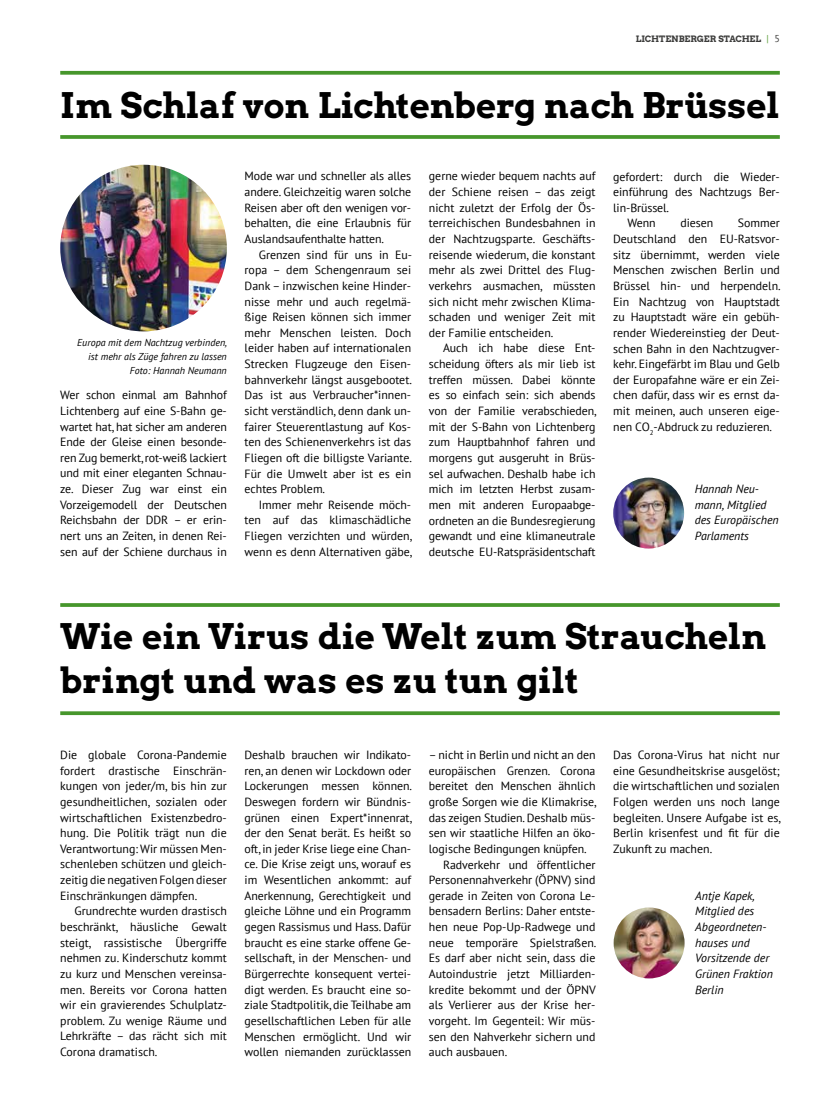
<style>
.page{position:relative;width:833px;height:1117px;background:#fff}
.page>*{position:absolute;margin:0;border:0;box-sizing:border-box;transform-origin:0 0}
.t1{font:35px/43.8px "Arvo Gruen";letter-spacing:-.005em;color:#000}
.t2{font:11.88px/15.6px "PT Sans";letter-spacing:-.005em;color:#000;text-align:justify}
.t3{font:italic 11.88px/15.6px "PT Sans";color:#000}
.t4{font:italic 10px/13.8px "PT Sans";color:#000;text-align:right}
.t5{font:8.75px "Arvo Gruen";color:#3c3c3b}
.s1{font-family:"PT Sans";font-size:10px;color:#5e9e3b}
.s2{font-family:"PT Sans";font-size:10px}
</style>
<div class="page">
<svg style="left:60px;top:71px;width:720px;height:4px;background:#559e3c"></svg>
<svg style="left:60px;top:135px;width:720px;height:4px;background:#509c37"></svg>
<img style="left:613px;top:477px;width:71px;height:71px;border-radius:35px">
<hr style="left:60px;top:603px;width:720px;height:3px;background:#46962b">
<svg style="left:60px;top:711px;width:720px;height:4px;background:#559e3c"></svg>
<img style="left:613px;top:907px;width:71px;height:71px;border-radius:35px">
<img style="left:60px;top:165px;width:167px;height:166px;border-radius:83px">
<p class="t5" style="left:636px;top:33px;width:146px">LICHTENBERGER STACHEL <span class="s1">|</span> <span class="s2">5</span></p>
<h1 class="t1" style="left:60px;top:82px;width:721px">Im Schlaf von Lichtenberg nach Brüssel</h1>
<p class="t4" style="left:77px;top:335px;width:151px">Europa mit dem Nachtzug verbinden, ist mehr als Züge fahren zu lassen<br>Foto: Hannah Neumann</p>
<p class="t2" style="left:60px;top:387px;width:168px">Wer schon einmal am Bahnhof Lichtenberg auf eine S-Bahn ge&shy;wartet hat, hat sicher am anderen Ende der Gleise einen besonde&shy;ren Zug bemerkt, rot-weiß lackiert und mit einer eleganten Schnau&shy;ze. Dieser Zug war einst ein Vorzeigemodell der Deutschen Reichsbahn der DDR – er erin&shy;nert uns an Zeiten, in denen Rei&shy;sen auf der Schiene durchaus in</p>
<p class="t2" style="left:244px;top:168px;width:168px">Mode war und schneller als alles andere. Gleichzeitig waren solche Reisen aber oft den wenigen vor&shy;behalten, die eine Erlaubnis für Auslandsaufenthalte hatten.</p>
<p class="t2" style="left:245px;top:246px;width:169px;text-indent:14px">Grenzen sind für uns in Eu&shy;ropa – dem Schengenraum sei Dank – inzwischen keine Hinder&shy;nisse mehr und auch regelmä&shy;ßige Reisen können sich immer mehr Menschen leisten. Doch leider haben auf internationalen Strecken Flugzeuge den Eisen&shy;bahnverkehr längst ausgebootet.<br>Das ist aus Verbraucher*innen&shy;sicht verständlich, denn dank un&shy;fairer Steuerentlastung auf Kos&shy;ten des Schienenverkehrs ist das Fliegen oft die billigste Variante.<br>Für die Umwelt aber ist es ein echtes Problem.</p>
<p class="t2" style="left:245px;top:496px;width:169px;text-indent:14px">Immer mehr Reisende möch&shy;ten auf das klimaschädliche Fliegen verzichten und würden, wenn es denn Alternativen gäbe,</p>
<p class="t2" style="left:429px;top:168px;width:168px">gerne wieder bequem nachts auf der Schiene reisen – das zeigt nicht zuletzt der Erfolg der Ös&shy;terreichischen Bundesbahnen in der Nachtzugsparte. Geschäfts&shy;reisende wiederum, die konstant mehr als zwei Drittel des Flug&shy;verkehrs ausmachen, müssten sich nicht mehr zwischen Klima&shy;schaden und weniger Zeit mit der Familie entscheiden.</p>
<p class="t2" style="left:429px;top:340px;width:169px;text-indent:14px">Auch ich habe diese Ent&shy;scheidung öfters als mir lieb ist treffen müssen. Dabei könnte es so einfach sein: sich abends von der Familie verabschieden, mit der S-Bahn von Lichtenberg zum Hauptbahnhof fahren und morgens gut ausgeruht in Brüs&shy;sel aufwachen. Deshalb habe ich mich im letzten Herbst zusam&shy;men mit anderen Europaabge&shy;ordneten an die Bundesregierung gewandt und eine klimaneutrale deutsche EU-Ratspräsidentschaft</p>
<p class="t2" style="left:613px;top:168px;width:168px">gefordert: durch die Wieder-</p>
<p class="t2" style="left:613px;top:184px;width:168px">einführung des Nachtzugs Ber-</p>
<p class="t2" style="left:613px;top:199px;width:57px">lin-Brüssel.</p>
<p class="t2" style="left:627px;top:215px;width:30px">Wenn</p>
<p class="t2" style="left:680px;top:215px;width:34px">diesen</p>
<p class="t2" style="left:613px;top:215px;width:169px;text-indent:125px">Sommer Deutschland den EU-Ratsvor&shy;sitz übernimmt, werden viele Menschen zwischen Berlin und Brüssel hin- und herpendeln.<br>Ein Nachtzug von Hauptstadt zu Hauptstadt wäre ein gebüh&shy;render Wiedereinstieg der Deut&shy;schen Bahn in den Nachtzugver&shy;kehr. Eingefärbt im Blau und Gelb der Europafahne wäre er ein Zei&shy;chen dafür, dass wir es ernst da&shy;mit meinen, auch unseren eige&shy;nen CO<sub>2</sub>-Abdruck zu reduzieren.</p>
<p class="t3" style="left:694px;top:480px;width:85px">Hannah Neu&shy;mann, Mitglied des Europäischen<br>Parlaments</p>
<h1 class="t1" style="left:60px;top:613px;width:708px">Wie ein Virus die Welt zum Straucheln bringt und was es zu tun gilt</h1>
<p class="t2" style="left:60px;top:746px;width:168px">Die globale Corona-Pandemie fordert drastische Einschrän&shy;kungen von jeder/m, bis hin zur gesundheitlichen, sozialen oder wirtschaftlichen Existenzbedro&shy;hung. Die Politik trägt nun die Verantwortung: Wir müssen Men&shy;schenleben schützen und gleich&shy;zeitig die negativen Folgen dieser Einschränkungen dämpfen.</p>
<p class="t2" style="left:60px;top:902px;width:168px;text-indent:14px">Grundrechte wurden drastisch beschränkt, häusliche Gewalt steigt, rassistische Übergriffe nehmen zu. Kinderschutz kommt zu kurz und Menschen vereinsa&shy;men. Bereits vor Corona hatten wir ein gravierendes Schulplatz&shy;problem. Zu wenige Räume und Lehrkräfte – das rächt sich mit Corona dramatisch.</p>
<p class="t2" style="left:244px;top:746px;width:169px">Deshalb brauchen wir Indikato&shy;ren, an denen wir Lockdown oder Lockerungen messen können.<br>Deswegen fordern wir Bündnis&shy;grünen einen Expert*innenrat, der den Senat berät. Es heißt so oft, in jeder Krise liege eine Chan&shy;ce. Die Krise zeigt uns, worauf es im Wesentlichen ankommt: auf Anerkennung, Gerechtigkeit und gleiche Löhne und ein Programm gegen Rassismus und Hass. Dafür braucht es eine starke offene Ge&shy;sellschaft, in der Menschen- und Bürgerrechte konsequent vertei&shy;digt werden. Es braucht eine so&shy;ziale Stadtpolitik, die Teilhabe am gesellschaftlichen Leben für alle Menschen ermöglicht. Und wir wollen niemanden zurücklassen</p>
<p class="t2" style="left:429px;top:746px;width:168px">– nicht in Berlin und nicht an den</p>
<p class="t2" style="left:429px;top:762px;width:168px">europäischen Grenzen. Corona</p>
<p class="t2" style="left:429px;top:777px;width:168px">bereitet den Menschen ähnlich</p>
<p class="t2" style="left:429px;top:793px;width:169px">große Sorgen wie die Klimakrise,</p>
<p class="t2" style="left:429px;top:809px;width:168px">das zeigen Studien. Deshalb müs-</p>
<p class="t2" style="left:429px;top:824px;width:168px">sen wir staatliche Hilfen an öko-</p>
<p class="t2" style="left:429px;top:840px;width:159px">logische Bedingungen knüpfen.</p>
<p class="t2" style="left:443px;top:856px;width:154px">Radverkehr und öffentlicher</p>
<p class="t2" style="left:429px;top:871px;width:168px">Personennahverkehr (ÖPNV) sind</p>
<p class="t2" style="left:429px;top:887px;width:168px">gerade in Zeiten von Corona Le-</p>
<p class="t2" style="left:429px;top:902px;width:168px">bensadern Berlins: Daher entste-</p>
<p class="t2" style="left:429px;top:918px;width:168px">hen neue Pop-Up-Radwege und</p>
<p class="t2" style="left:429px;top:934px;width:169px">neue temporäre Spielstraßen.</p>
<p class="t2" style="left:429px;top:949px;width:168px">Es darf aber nicht sein, dass die</p>
<p class="t2" style="left:429px;top:965px;width:168px">Autoindustrie jetzt Milliarden-</p>
<p class="t2" style="left:429px;top:981px;width:168px">kredite bekommt und der ÖPNV</p>
<p class="t2" style="left:429px;top:996px;width:168px">als Verlierer aus der Krise her-</p>
<p class="t2" style="left:429px;top:1012px;width:168px">vorgeht. Im Gegenteil: Wir müs-</p>
<p class="t2" style="left:429px;top:1027px;width:168px">sen den Nahverkehr sichern und</p>
<p class="t2" style="left:429px;top:1043px;width:80px">auch ausbauen.</p>
<p class="t2" style="left:613px;top:746px;width:169px">Das Corona-Virus hat nicht nur eine Gesundheitskrise ausgelöst; die wirtschaftlichen und sozialen Folgen werden uns noch lange begleiten. Unsere Aufgabe ist es, Berlin krisenfest und fit für die Zukunft zu machen.</p>
<p class="t3" style="left:695px;top:887px;width:79px">Antje Kapek,<br>Mitglied des<br>Abgeordneten&shy;hauses und<br>Vorsitzende der<br>Grünen Fraktion<br>Berlin</p>
</div>
